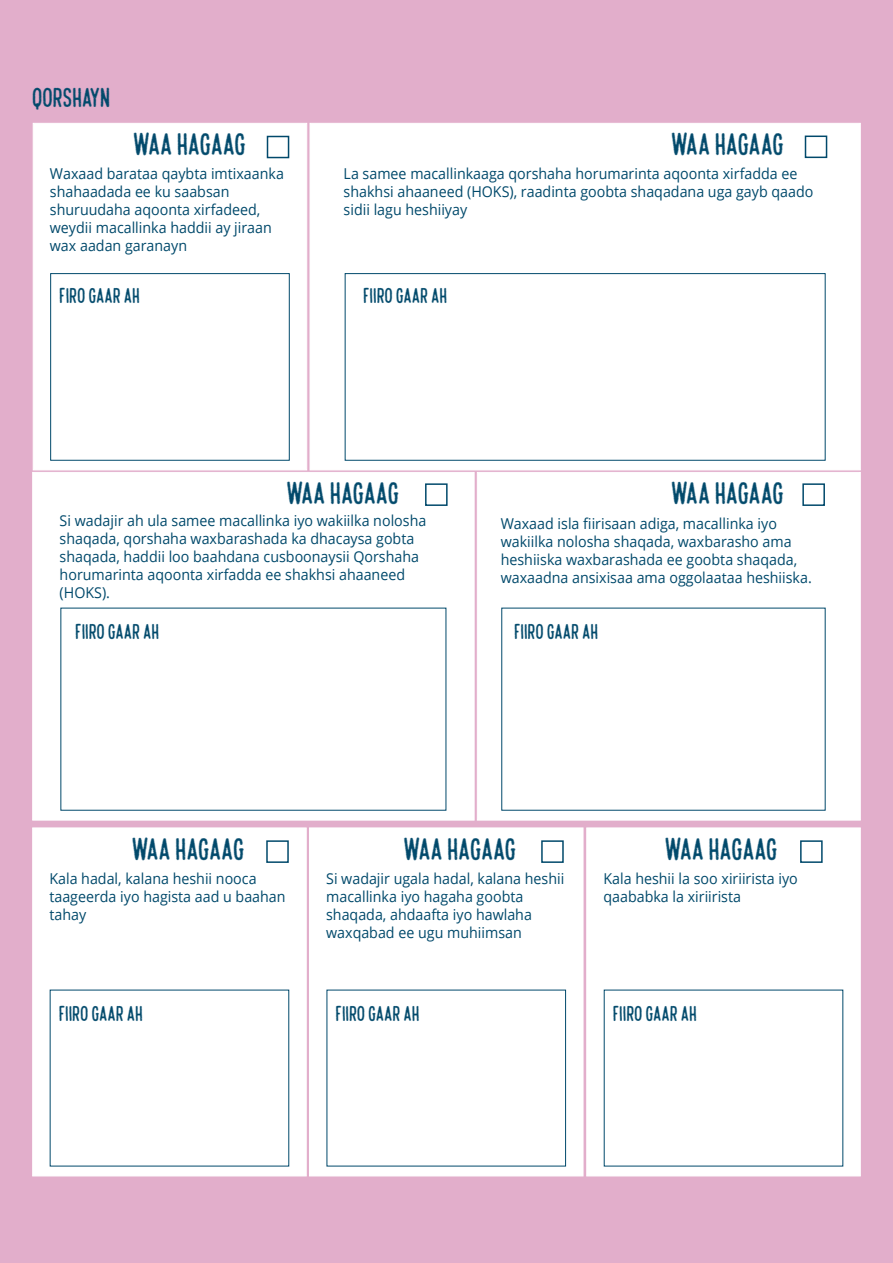
<style>
.page{position:relative;width:893px;height:1263px;background:#e2aecb}
.page>*{position:absolute;margin:0;border:0;box-sizing:border-box;transform-origin:0 0}
.t1{font:24px "Caf Franoise";letter-spacing:-.025em;color:#01496b}
.t2{font:21px "Caf Franoise";color:#01496b}
.t3{font:16.5px "Caf Franoise";color:#01496b}
.t4{font:15px/18px "Open Sans";color:#01496b;scale:.95 1}
</style>
<div class="page">
<div style="left:310px;top:123px;width:551px;height:347px;background:#fff"></div>
<div style="left:345px;top:273px;width:480px;height:188px;background:#fff;border:1px solid #01496b"></div>
<div style="left:32px;top:472px;width:442px;height:348px;background:#fff;border:1px solid #fff"></div>
<div style="left:477px;top:472px;width:384px;height:348px;background:#fff;border:1px solid #fff"></div>
<div style="left:309px;top:827px;width:274px;height:349px;background:#fff;border:1px solid #fff"></div>
<div style="left:33px;top:123px;width:274px;height:347px;background:#fff"></div>
<div style="left:32px;top:827px;width:275px;height:349px;background:#fff;border:1px solid #fff"></div>
<div style="left:586px;top:827px;width:275px;height:349px;background:#fff;border:1px solid #fff"></div>
<div style="left:50px;top:273px;width:240px;height:188px;background:#fff;border:1px solid #01496b"></div>
<div style="left:266px;top:840px;width:23px;height:23px;border:2px solid #01496b"></div>
<div style="left:267px;top:136px;width:22px;height:22px;border:2px solid #01496b"></div>
<div style="left:800px;top:840px;width:23px;height:23px;border:2px solid #01496b"></div>
<div style="left:541px;top:840px;width:23px;height:23px;border:2px solid #01496b"></div>
<div style="left:805px;top:136px;width:22px;height:22px;border:2px solid #01496b"></div>
<div style="left:802px;top:483px;width:23px;height:23px;border:2px solid #01496b"></div>
<div style="left:425px;top:483px;width:23px;height:23px;border:2px solid #01496b"></div>
<h2 class="t2" style="left:33px;top:81px;width:80px">QORSHAYN</h2>
<h1 class="t1" style="left:134px;top:126px;width:115px">WAA HAGAAG</h1>
<h1 class="t1" style="left:672px;top:126px;width:115px">WAA HAGAAG</h1>
<p class="t4" style="left:50px;top:165px;width:248px">Waxaad barataa qaybta imtixaanka shahaadada ee ku saabsan shuruudaha aqoonta xirfadeed, weydii macallinka haddii ay jiraan wax aadan garanayn</p>
<p class="t4" style="left:344px;top:165px;width:496px">La samee macallinkaaga qorshaha horumarinta aqoonta xirfadda ee shakhsi ahaaneed (HOKS), raadinta goobta shaqadana uga gayb qaado sidii lagu heshiiyay</p>
<p class="t3" style="left:60px;top:283px;width:82px">FIRO GAAR AH</p>
<p class="t3" style="left:364px;top:283px;width:85px">FIIRO GAAR AH</p>
<h1 class="t1" style="left:287px;top:475px;width:115px">WAA HAGAAG</h1>
<h1 class="t1" style="left:672px;top:475px;width:115px">WAA HAGAAG</h1>
<p class="t4" style="left:60px;top:512px;width:387px">Si wadajir ah ula samee macallinka iyo wakiilka nolosha shaqada, qorshaha waxbarashada ka dhacaysa gobta shaqada, haddii loo baahdana cusboonaysii Qorshaha horumarinta aqoonta xirfadda ee shakhsi ahaaneed (HOKS).</p>
<p class="t3" style="left:76px;top:619px;width:85px">FIIRO GAAR AH</p>
<p class="t4" style="left:501px;top:514px;width:329px">Waxaad isla fiirisaan adiga, macallinka iyo wakiilka nolosha shaqada, waxbarasho ama heshiiska waxbarashada ee goobta shaqada, waxaadna ansixisaa ama oggolaataa heshiiska.</p>
<p class="t3" style="left:515px;top:619px;width:85px">FIIRO GAAR AH</p>
<h1 class="t1" style="left:132px;top:830px;width:115px">WAA HAGAAG</h1>
<h1 class="t1" style="left:404px;top:830px;width:115px">WAA HAGAAG</h1>
<h1 class="t1" style="left:666px;top:830px;width:115px">WAA HAGAAG</h1>
<p class="t4" style="left:49px;top:869px;width:250px">Kala hadal, kalana heshii nooca taageerda iyo hagista aad u baahan tahay</p>
<p class="t4" style="left:326px;top:869px;width:252px">Si wadajir ugala hadal, kalana heshii macallinka iyo hagaha goobta shaqada, ahdaafta iyo hawlaha waxqabad ee ugu muhiimsan</p>
<p class="t4" style="left:603px;top:869px;width:206px">Kala heshii la soo xiriirista iyo qaababka la xiriirista</p>
<p class="t3" style="left:59px;top:1001px;width:85px">FIIRO GAAR AH</p>
<p class="t3" style="left:336px;top:1001px;width:85px">FIIRO GAAR AH</p>
<p class="t3" style="left:613px;top:1001px;width:85px">FIIRO GAAR AH</p>
</div>
